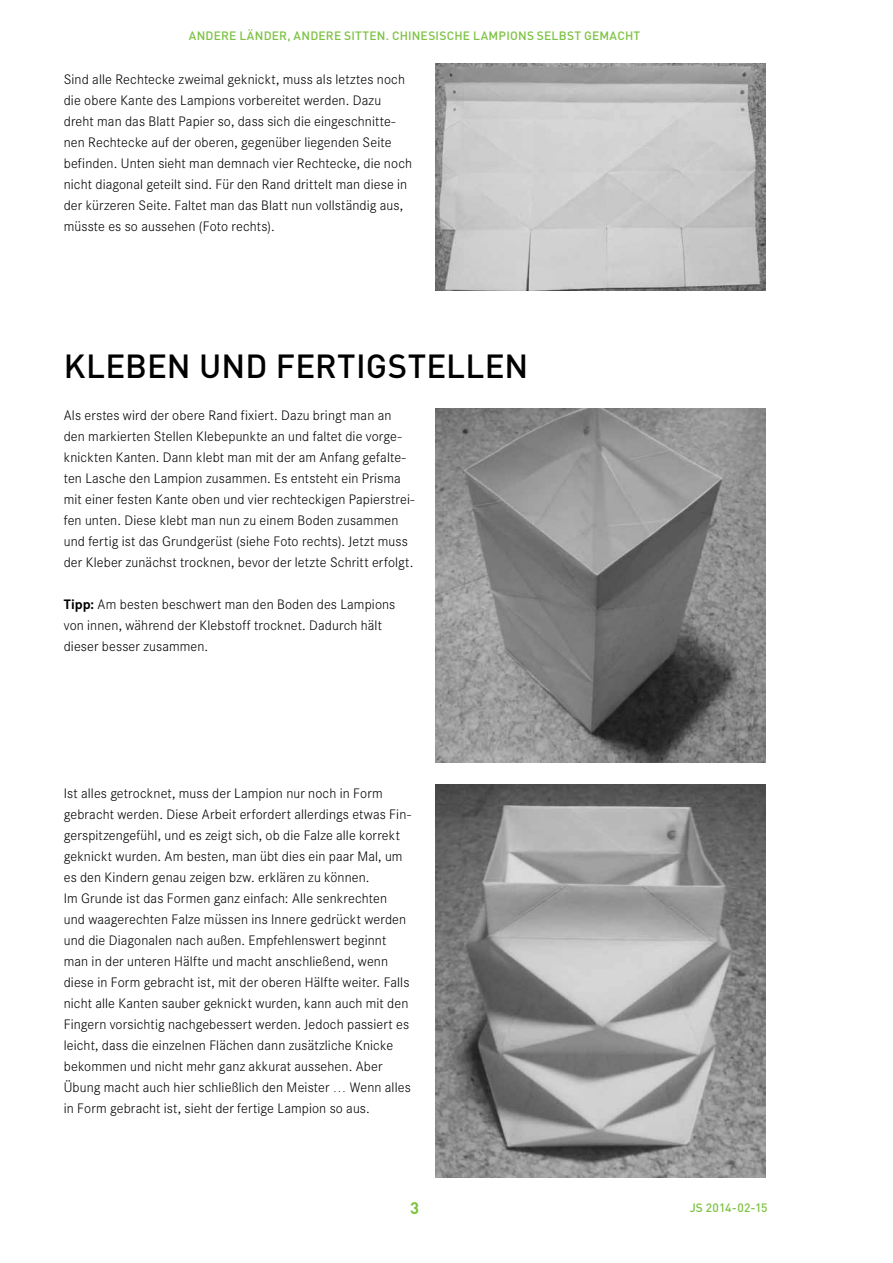
<style>
.page{position:relative;width:893px;height:1263px;background:#fff}
.page>*{position:absolute;margin:0;border:0;box-sizing:border-box;transform-origin:0 0}
.t1{font:500 33px "DIN";color:#000}
.t2{font:700 16.5px "DIN";color:#7dc242}
.t3{font:300 13.5px/21px "Corporate SBQ";letter-spacing:.01em;color:#000}
.t4{font:500 12px "DIN";letter-spacing:.015em;color:#7dc242}
.s1{font-weight:700}
</style>
<div class="page">
<img style="left:436px;top:64px;width:329px;height:227px">
<img style="left:436px;top:408px;width:329px;height:354px">
<img style="left:436px;top:785px;width:329px;height:393px">
<p class="t4" style="left:189px;top:28px;width:453px">ANDERE LÄNDER, ANDERE SITTEN. CHINESISCHE LAMPIONS SELBST GEMACHT</p>
<p class="t3" style="left:64px;top:69px;width:350px">Sind alle Rechtecke zweimal geknickt, muss als letztes noch die obere Kante des Lampions vorbereitet werden. Dazu dreht man das Blatt Papier so, dass sich die eingeschnitte&shy;nen Rechtecke auf der oberen, gegenüber liegenden Seite befinden. Unten sieht man demnach vier Rechtecke, die noch nicht diagonal geteilt sind. Für den Rand drittelt man diese in der kürzeren Seite. Faltet man das Blatt nun vollständig aus, müsste es so aussehen (Foto rechts).</p>
<p class="t1" style="left:64px;top:345px;width:466px">KLEBEN UND FERTIGSTELLEN</p>
<p class="t3" style="left:64px;top:405px;width:352px">Als erstes wird der obere Rand fixiert. Dazu bringt man an den markierten Stellen Klebepunkte an und faltet die vorge&shy;knickten Kanten. Dann klebt man mit der am Anfang gefalte&shy;ten Lasche den Lampion zusammen. Es entsteht ein Prisma mit einer festen Kante oben und vier rechteckigen Papierstrei&shy;fen unten. Diese klebt man nun zu einem Boden zusammen und fertig ist das Grundgerüst (siehe Foto rechts). Jetzt muss der Kleber zunächst trocknen, bevor der letzte Schritt erfolgt.</p>
<p class="t3" style="left:64px;top:594px;width:333px"><span class="s1">Tipp:</span> Am besten beschwert man den Boden des Lampions von innen, während der Klebstoff trocknet. Dadurch hält dieser besser zusammen.</p>
<p class="t3" style="left:64px;top:783px;width:349px">Ist alles getrocknet, muss der Lampion nur noch in Form gebracht werden. Diese Arbeit erfordert allerdings etwas Fin&shy;gerspitzengefühl, und es zeigt sich, ob die Falze alle korrekt geknickt wurden. Am besten, man übt dies ein paar Mal, um es den Kindern genau zeigen bzw. erklären zu können.<br>Im Grunde ist das Formen ganz einfach: Alle senkrechten und waagerechten Falze müssen ins Innere gedrückt werden und die Diagonalen nach außen. Empfehlenswert beginnt man in der unteren Hälfte und macht anschließend, wenn diese in Form gebracht ist, mit der oberen Hälfte weiter. Falls nicht alle Kanten sauber geknickt wurden, kann auch mit den Fingern vorsichtig nachgebessert werden. Jedoch passiert es leicht, dass die einzelnen Flächen dann zusätzliche Knicke bekommen und nicht mehr ganz akkurat aussehen. Aber Übung macht auch hier schließlich den Meister … Wenn alles in Form gebracht ist, sieht der fertige Lampion so aus.</p>
<p class="t2" style="left:410px;top:1197px;width:10px">3</p>
<p class="t4" style="left:690px;top:1199px;width:79px">JS 2014-02-15</p>
</div>
